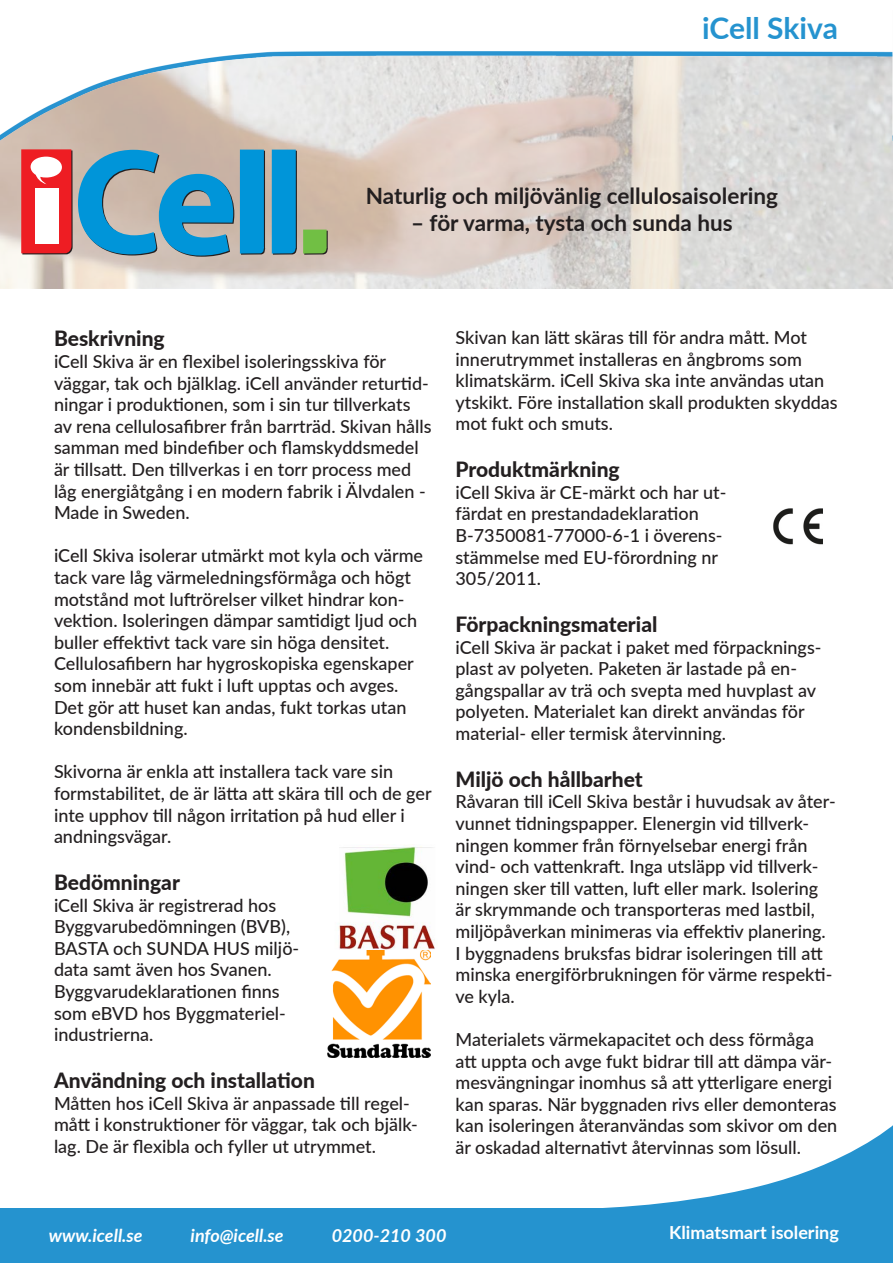
<style>
.page{position:relative;width:893px;height:1263px;background:#fff}
.page>*{position:absolute;margin:0;border:0;box-sizing:border-box;transform-origin:0 0}
.t1{font:700 30px "Lato";letter-spacing:-.005em;color:#2593cf}
.t2{font:700 22.5px "Lato";color:#231f20}
.t3{font:800 21px "Lato";color:#231f20}
.t4{font:500 18px/21.6px "Lato";color:#231f20}
.t5{font:italic 700 18px "Lato";color:#fff}
.t6{font:700 18px "Lato";color:#fff}
</style>
<div class="page">
<div style="left:0;top:1209px;width:893px;height:54px;background:#2593cf"></div>
<svg style="left:578px;top:1125px;width:315px;height:84px"></svg>
<img style="left:0;top:149px;width:893px;height:139px">
<svg style="left:240px;top:150px;width:26px;height:105px;background:#0a90cd"></svg>
<svg style="left:272px;top:150px;width:25px;height:105px;background:#048fce"></svg>
<svg style="left:303px;top:230px;width:25px;height:25px"></svg>
<svg style="left:21px;top:149px;width:213px;height:108px;background:#8a97aa"></svg>
<img style="left:773px;top:508px;width:50px;height:37px">
<img style="left:328px;top:950px;width:102px;height:108px">
<img style="left:339px;top:844px;width:96px;height:106px">
<img style="left:0;top:51px;width:893px;height:98px">
<p class="t1" style="left:702px;top:6px;width:137px">iCell Skiva</p>
<p class="t2" style="left:366px;top:179px;width:414px">Naturlig och miljövänlig cellulosaisolering</p>
<p class="t2" style="left:411px;top:206px;width:323px">– för varma, tysta och sunda hus</p>
<p class="t3" style="left:54px;top:323px;width:112px">Beskrivning</p>
<p class="t4" style="left:54px;top:350px;width:379px">iCell Skiva är en flexibel isoleringsskiva för väggar, tak och bjälklag. iCell använder returtid&shy;ningar i produktionen, som i sin tur tillverkats av rena cellulosafibrer från barrträd. Skivan hålls samman med bindefiber och flamskyddsmedel är tillsatt. Den tillverkas i en torr process med låg energiåtgång i en modern fabrik i Älvdalen - Made in Sweden.</p>
<p class="t4" style="left:54px;top:544px;width:371px">iCell Skiva isolerar utmärkt mot kyla och värme tack vare låg värmeledningsförmåga och högt motstånd mot luftrörelser vilket hindrar kon&shy;vektion. Isoleringen dämpar samtidigt ljud och buller effektivt tack vare sin höga densitet.<br>Cellulosafibern har hygroskopiska egenskaper som innebär att fukt i luft upptas och avges.<br>Det gör att huset kan andas, fukt torkas utan kondensbildning.</p>
<p class="t4" style="left:54px;top:760px;width:379px">Skivorna är enkla att installera tack vare sin formstabilitet, de är lätta att skära till och de ger inte upphov till någon irritation på hud eller i andningsvägar.</p>
<p class="t3" style="left:54px;top:867px;width:127px">Bedömningar</p>
<p class="t4" style="left:54px;top:893px;width:245px">iCell Skiva är registrerad hos<br>Byggvarubedömningen (BVB),<br>BASTA och SUNDA HUS miljö&shy;data samt även hos Svanen.<br>Byggvarudeklarationen finns som eBVD hos Byggmateriel&shy;industrierna.</p>
<p class="t3" style="left:54px;top:1065px;width:262px">Användning och installation</p>
<p class="t4" style="left:54px;top:1091px;width:363px">Måtten hos iCell Skiva är anpassade till regel&shy;mått i konstruktioner för väggar, tak och bjälk&shy;lag. De är flexibla och fyller ut utrymmet.</p>
<p class="t4" style="left:455px;top:326px;width:384px">Skivan kan lätt skäras till för andra mått. Mot innerutrymmet installeras en ångbroms som klimatskärm. iCell Skiva ska inte användas utan ytskikt. Före installation skall produkten skyddas mot fukt och smuts.</p>
<p class="t3" style="left:455px;top:454px;width:166px">Produktmärkning</p>
<p class="t4" style="left:455px;top:481px;width:272px">iCell Skiva är CE-märkt och har ut&shy;färdat en prestandadeklaration<br>B-7350081-77000-6-1 i överens&shy;stämmelse med EU-förordning nr<br>305/2011.</p>
<p class="t3" style="left:455px;top:609px;width:203px">Förpackningsmaterial</p>
<p class="t4" style="left:455px;top:635px;width:368px">iCell Skiva är packat i paket med förpacknings&shy;plast av polyeten. Paketen är lastade på en&shy;gångspallar av trä och svepta med huvplast av polyeten. Materialet kan direkt användas för material- eller termisk återvinning.</p>
<p class="t3" style="left:455px;top:763px;width:189px">Miljö och hållbarhet</p>
<p class="t4" style="left:455px;top:790px;width:382px">Råvaran till iCell Skiva består i huvudsak av åter&shy;vunnet tidningspapper. Elenergin vid tillverk&shy;ningen kommer från förnyelsebar energi från vind- och vattenkraft. Inga utsläpp vid tillverk&shy;ningen sker till vatten, luft eller mark. Isolering är skrymmande och transporteras med lastbil, miljöpåverkan minimeras via effektiv planering.<br>I byggnadens bruksfas bidrar isoleringen till att minska energiförbrukningen för värme respekti&shy;ve kyla.</p>
<p class="t4" style="left:455px;top:1028px;width:383px">Materialets värmekapacitet och dess förmåga att uppta och avge fukt bidrar till att dämpa vär&shy;mesvängningar inomhus så att ytterligare energi kan sparas. När byggnaden rivs eller demonteras kan isoleringen återanvändas som skivor om den är oskadad alternativt återvinnas som lösull.</p>
<p class="t5" style="left:49px;top:1222px;width:95px">www.icell.se</p>
<p class="t5" style="left:191px;top:1222px;width:95px">info@icell.se</p>
<p class="t5" style="left:332px;top:1222px;width:116px">0200-210 300</p>
<p class="t6" style="left:669px;top:1219px;width:171px">Klimatsmart isolering</p>
</div>
